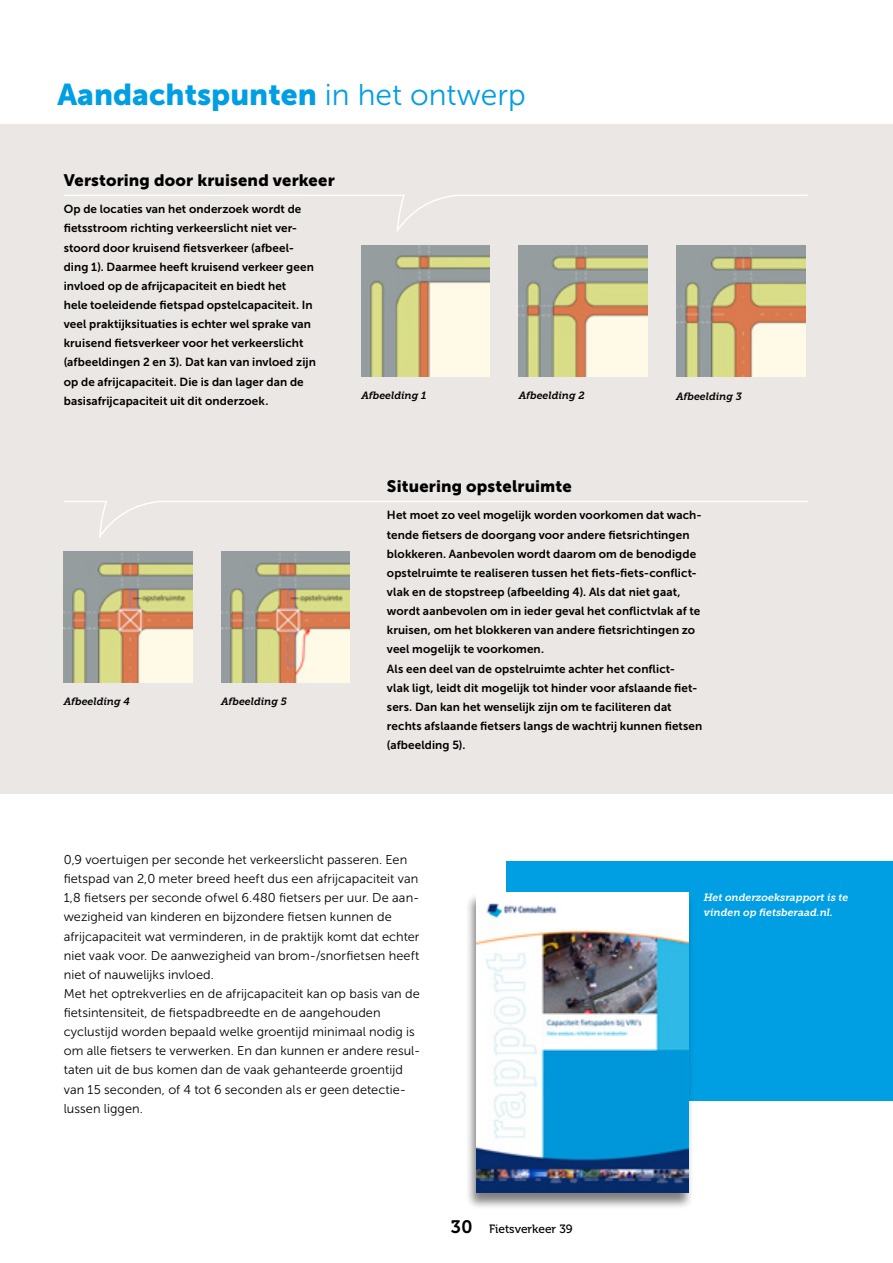
<style>
.page{position:relative;width:893px;height:1263px;background:#fff}
.page>*{position:absolute;margin:0;border:0;box-sizing:border-box;transform-origin:0 0}
.t1{font:30px "Museo Sans 900";color:#009ee3}
.t2{font:16.5px "Museo Sans 900";letter-spacing:.01em;color:#000}
.t3{font:12.75px/19.2px "Museo Sans 300";letter-spacing:.005em;color:#000}
.t4{font:12px "Museo 500";color:#000}
.t5{font:11.7px/19.2px "Museo Sans 700";letter-spacing:.01em;color:#000}
.t6{font:italic 10.5px "Museo Slab 700";color:#000}
.t7{font:italic 10.5px/15px "Museo Slab 700";color:#fff}
.s1{font-family:"Museo Sans 300"}
.s2{font-family:"Museo 700";font-size:18px}
</style>
<div class="page">
<div style="left:0;top:124px;width:893px;height:670px;background:#eae7e5"></div>
<div style="left:506px;top:861px;width:387px;height:239px;background:#009ee3"></div>
<svg style="left:64px;top:501px;width:744px;height:37px"></svg>
<svg style="left:64px;top:194px;width:744px;height:38px"></svg>
<img style="left:361px;top:246px;width:129px;height:130px">
<img style="left:519px;top:246px;width:129px;height:130px">
<img style="left:676px;top:246px;width:129px;height:131px">
<img style="left:64px;top:552px;width:128px;height:130px">
<img style="left:221px;top:552px;width:129px;height:130px">
<div style="left:465px;top:893px;width:228px;height:317px;background:#000;opacity:.5"></div>
<img style="left:477px;top:893px;width:212px;height:300px">
<h1 class="t1" style="left:57px;top:78px;width:470px">Aandachtspunten <span class="s1">in het ontwerp</span></h1>
<h2 class="t2" style="left:64px;top:171px;width:272px">Verstoring door kruisend verkeer</h2>
<p class="t5" style="left:64px;top:200px;width:254px">Op de locaties van het onderzoek wordt de fietsstroom richting verkeerslicht niet ver&shy;stoord door kruisend fietsverkeer (afbeel&shy;ding 1). Daarmee heeft kruisend verkeer geen invloed op de afrijcapaciteit en biedt het<br>hele toeleidende fietspad opstelcapaciteit. In veel praktijksituaties is echter wel sprake van kruisend fietsverkeer voor het verkeerslicht (afbeeldingen 2 en 3). Dat kan van invloed zijn op de afrijcapaciteit. Die is dan lager dan de basisafrijcapaciteit uit dit onderzoek.</p>
<p class="t6" style="left:361px;top:389px;width:66px">Afbeelding 1</p>
<p class="t6" style="left:519px;top:390px;width:67px">Afbeelding 2</p>
<p class="t6" style="left:676px;top:390px;width:67px">Afbeelding 3</p>
<p class="t6" style="left:64px;top:696px;width:68px">Afbeelding 4</p>
<p class="t6" style="left:221px;top:696px;width:67px">Afbeelding 5</p>
<h2 class="t2" style="left:387px;top:477px;width:186px">Situering opstelruimte</h2>
<p class="t5" style="left:387px;top:506px;width:317px">Het moet zo veel mogelijk worden voorkomen dat wach&shy;tende fietsers de doorgang voor andere fietsrichtingen blokkeren. Aanbevolen wordt daarom om de benodigde opstelruimte te realiseren tussen het fiets-fiets-conflict&shy;vlak en de stopstreep (afbeelding 4). Als dat niet gaat, wordt aanbevolen om in ieder geval het conflictvlak af te kruisen, om het blokkeren van andere fietsrichtingen zo veel mogelijk te voorkomen.<br>Als een deel van de opstelruimte achter het conflict-<br>vlak ligt, leidt dit mogelijk tot hinder voor afslaande fiet&shy;sers. Dan kan het wenselijk zijn om te faciliteren dat rechts afslaande fietsers langs de wachtrij kunnen fietsen (afbeelding 5).</p>
<p class="t3" style="left:64px;top:850px;width:358px">0,9 voertuigen per seconde het verkeerslicht passeren. Een fietspad van 2,0 meter breed heeft dus een afrijcapaciteit van 1,8 fietsers per seconde ofwel 6.480 fietsers per uur. De aan&shy;wezigheid van kinderen en bijzondere fietsen kunnen de afrijcapaciteit wat verminderen, in de praktijk komt dat echter niet vaak voor. De aanwezigheid van brom-/snorfietsen heeft niet of nauwelijks invloed.<br>Met het optrekverlies en de afrijcapaciteit kan op basis van de fietsintensiteit, de fietspadbreedte en de aangehouden cyclustijd worden bepaald welke groentijd minimaal nodig is om alle fietsers te verwerken. En dan kunnen er andere resul&shy;taten uit de bus komen dan de vaak gehanteerde groentijd van 15 seconden, of 4 tot 6 seconden als er geen detectie&shy;lussen liggen.</p>
<p class="t4" style="left:451px;top:1222px;width:123px"><span class="s2">30</span> Fietsverkeer 39</p>
<p class="t7" style="left:704px;top:890px;width:146px">Het onderzoeksrapport is te vinden op fietsberaad.nl.</p>
</div>
